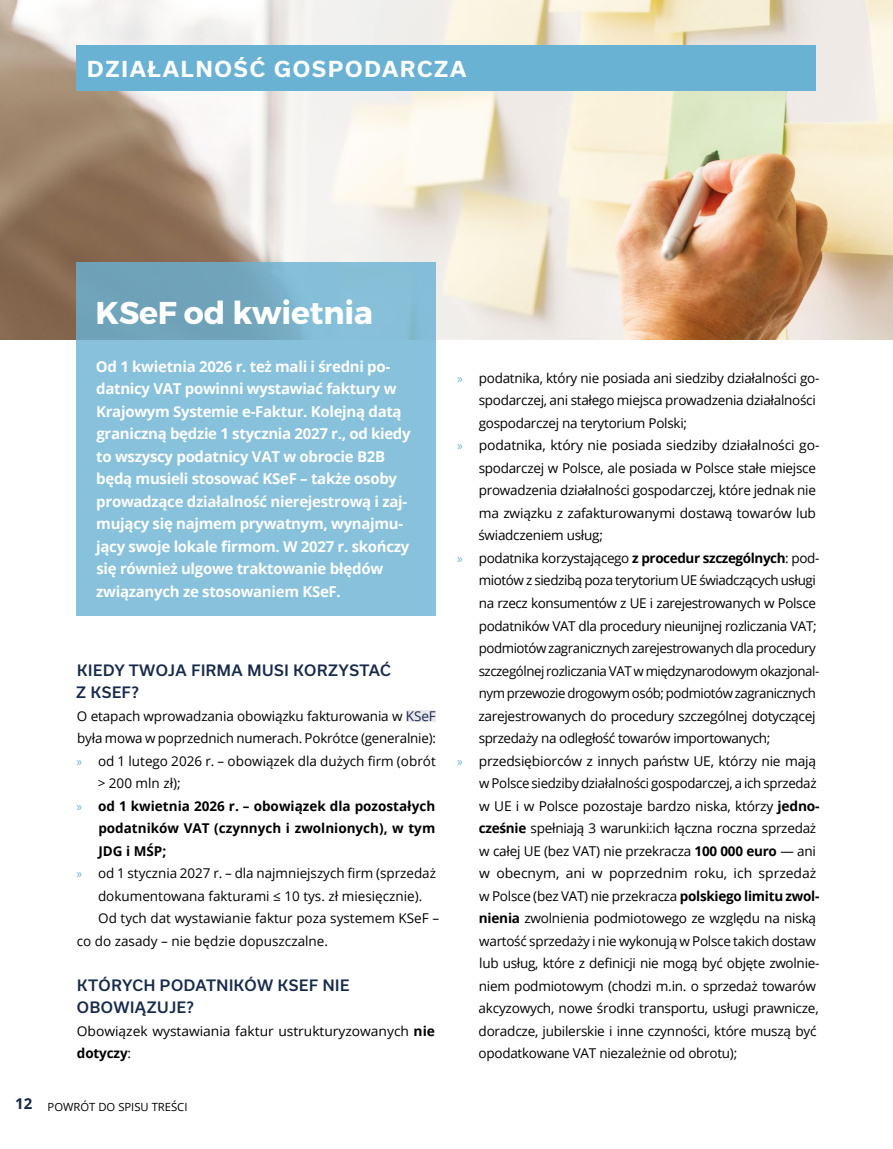
<style>
.page{position:relative;width:893px;height:1149px;background:#fff}
.page>*{position:absolute;margin:0;border:0;box-sizing:border-box;transform-origin:0 0}
.t1{font:31.5px "Trueno Bd";letter-spacing:-.005em;color:#fff}
.t2{font:700 21px "Usual";letter-spacing:.09em;color:#fff}
.t3{font:700 15px/22.5px "Open Sans";letter-spacing:-.02em;color:#fff}
.t4{font:500 15px/22.5px "Usual";letter-spacing:.04em;color:#182a4b}
.t5{font:13.5px/22.5px "Open Sans";letter-spacing:-.02em;color:#000}
.t6{font:13.5px "Open Sans";color:#000}
.t7{font:700 13.5px "Open Sans";color:#000}
.t8{font:11.25px "Open Sans";color:#000}
.s1{color:#182a4b}
.s2{font-family:"Myriad Pro";color:#6ab2d4}
.s3{font-family:"Myriad Pro";font-weight:400;color:#6ab2d4}
.s4{font-weight:700}
</style>
<div class="page">
<img style="left:0;top:0;width:893px;height:340px">
<div style="left:76px;top:46px;width:740px;height:45px;background:#6ab2d4"></div>
<svg style="left:77px;top:261px;width:359px;height:354px;background:#84bdd7"></svg>
<div style="left:406px;top:710px;width:30px;height:12px;background:#e8e7ed"></div>
<h2 class="t2" style="left:87px;top:57px;width:381px">DZIAŁALNOŚĆ GOSPODARCZA</h2>
<h1 class="t1" style="left:96px;top:293px;width:279px">KSeF od kwietnia</h1>
<p class="t3" style="left:96px;top:354px;width:316px">Od 1 kwietnia 2026 r. też mali i średni po&shy;datnicy VAT powinni wystawiać faktury w Krajowym Systemie e-Faktur. Kolejną datą graniczną będzie 1 stycznia 2027 r., od kiedy to wszyscy podatnicy VAT w obrocie B2B będą musieli stosować KSeF – także osoby prowadzące działalność nierejestrową i zaj&shy;mujący się najmem prywatnym, wynajmu&shy;jący swoje lokale firmom. W 2027 r. skończy się również ulgowe traktowanie błędów związanych ze stosowaniem KSeF.</p>
<p class="t4" style="left:76px;top:658px;width:316px">KIEDY TWOJA FIRMA MUSI KORZYSTAĆ<br>Z KSEF?</p>
<p class="t5" style="left:77px;top:704px;width:360px">O etapach wprowadzania obowiązku fakturowania w <span class="s1">KSeF</span></p>
<p class="t5" style="left:77px;top:726px;width:360px">była mowa w poprzednich numerach. Pokrótce (generalnie):</p>
<p class="t6" style="left:77px;top:751px;width:361px"><span class="s2">»</span> od 1 lutego 2026 r. – obowiązek dla dużych firm (obrót</p>
<p class="t5" style="left:98px;top:771px;width:85px">&gt; 200 mln zł);</p>
<p class="t7" style="left:77px;top:796px;width:360px"><span class="s3">»</span> od 1 kwietnia 2026 r. – obowiązek dla pozostałych</p>
<p class="t7" style="left:98px;top:818px;width:338px">podatników VAT (czynnych i zwolnionych), w tym</p>
<p class="t7" style="left:98px;top:841px;width:69px">JDG i MŚP;</p>
<p class="t6" style="left:77px;top:863px;width:361px"><span class="s2">»</span> od 1 stycznia 2027 r. – dla najmniejszych firm (sprzedaż</p>
<p class="t6" style="left:98px;top:886px;width:326px">dokumentowana fakturami ≤ 10 tys. zł miesięcznie).</p>
<p class="t6" style="left:98px;top:908px;width:343px">Od tych dat wystawianie faktur poza systemem KSeF –</p>
<p class="t6" style="left:77px;top:931px;width:253px">co do zasady – nie będzie dopuszczalne.</p>
<p class="t4" style="left:77px;top:973px;width:274px">KTÓRYCH PODATNIKÓW KSEF NIE<br>OBOWIĄZUJE?</p>
<p class="t5" style="left:77px;top:1019px;width:360px">Obowiązek wystawiania faktur ustrukturyzowanych <span class="s4">nie dotyczy</span>:</p>
<p class="t8" style="left:15px;top:1099px;width:174px"><sup>12</sup> POWRÓT DO SPISU TREŚCI</p>
<p class="t5" style="left:457px;top:366px;width:364px"><span class="s2">»</span> podatnika, który nie posiada ani siedziby działalności go-</p>
<p class="t5" style="left:479px;top:389px;width:339px">spodarczej, ani stałego miejsca prowadzenia działalności</p>
<p class="t5" style="left:479px;top:411px;width:210px">gospodarczej na terytorium Polski;</p>
<p class="t5" style="left:457px;top:434px;width:364px"><span class="s2">»</span> podatnika, który nie posiada siedziby działalności go-</p>
<p class="t5" style="left:479px;top:456px;width:339px">spodarczej w Polsce, ale posiada w Polsce stałe miejsce</p>
<p class="t5" style="left:479px;top:479px;width:339px">prowadzenia działalności gospodarczej, które jednak nie</p>
<p class="t5" style="left:479px;top:501px;width:339px">ma związku z zafakturowanymi dostawą towarów lub</p>
<p class="t5" style="left:478px;top:524px;width:126px">świadczeniem usług;</p>
<p class="t5" style="left:457px;top:546px;width:364px"><span class="s2">»</span> podatnika korzystającego <span class="s4">z procedur szczególnych</span>: pod-</p>
<p class="t5" style="left:479px;top:569px;width:339px">miotów z siedzibą poza terytorium UE świadczących usługi</p>
<p class="t5" style="left:479px;top:591px;width:339px">na rzecz konsumentów z UE i zarejestrowanych w Polsce</p>
<p class="t5" style="left:479px;top:614px;width:339px">podatników VAT dla procedury nieunijnej rozliczania VAT;</p>
<p class="t5" style="left:479px;top:636px;width:339px">podmiotów zagranicznych zarejestrowanych dla procedury</p>
<p class="t5" style="left:479px;top:659px;width:342px">szczególnej rozliczania VAT w międzynarodowym okazjonal-</p>
<p class="t5" style="left:479px;top:681px;width:339px">nym przewozie drogowym osób; podmiotów zagranicznych</p>
<p class="t5" style="left:478px;top:704px;width:339px">zarejestrowanych do procedury szczególnej dotyczącej</p>
<p class="t5" style="left:479px;top:726px;width:293px">sprzedaży na odległość towarów importowanych;</p>
<p class="t5" style="left:457px;top:749px;width:361px"><span class="s2">»</span> przedsiębiorców z innych państw UE, którzy nie mają</p>
<p class="t5" style="left:479px;top:771px;width:339px">w Polsce siedziby działalności gospodarczej, a ich sprzedaż</p>
<p class="t5" style="left:479px;top:794px;width:342px">w UE i w Polsce pozostaje bardzo niska, którzy <span class="s4">jedno-</span></p>
<p class="t5" style="left:479px;top:816px;width:339px"><span class="s4">cześnie</span> spełniają 3 warunki:ich łączna roczna sprzedaż</p>
<p class="t5" style="left:479px;top:839px;width:338px">w całej UE (bez VAT) nie przekracza <span class="s4">100 000 euro</span> — ani</p>
<p class="t6" style="left:479px;top:863px;width:339px">w obecnym, ani w poprzednim roku, ich sprzedaż</p>
<p class="t5" style="left:479px;top:884px;width:342px">w Polsce (bez VAT) nie przekracza <span class="s4">polskiego limitu zwol-</span></p>
<p class="t5" style="left:479px;top:906px;width:339px"><span class="s4">nienia</span> zwolnienia podmiotowego ze względu na niską</p>
<p class="t5" style="left:479px;top:929px;width:338px">wartość sprzedaży i nie wykonują w Polsce takich dostaw</p>
<p class="t5" style="left:479px;top:951px;width:342px">lub usług, które z definicji nie mogą być objęte zwolnie-</p>
<p class="t5" style="left:479px;top:974px;width:339px">niem podmiotowym (chodzi m.in. o sprzedaż towarów</p>
<p class="t5" style="left:478px;top:996px;width:342px">akcyzowych, nowe środki transportu, usługi prawnicze,</p>
<p class="t5" style="left:479px;top:1019px;width:339px">doradcze, jubilerskie i inne czynności, które muszą być</p>
<p class="t5" style="left:479px;top:1041px;width:260px">opodatkowane VAT niezależnie od obrotu);</p>
</div>
